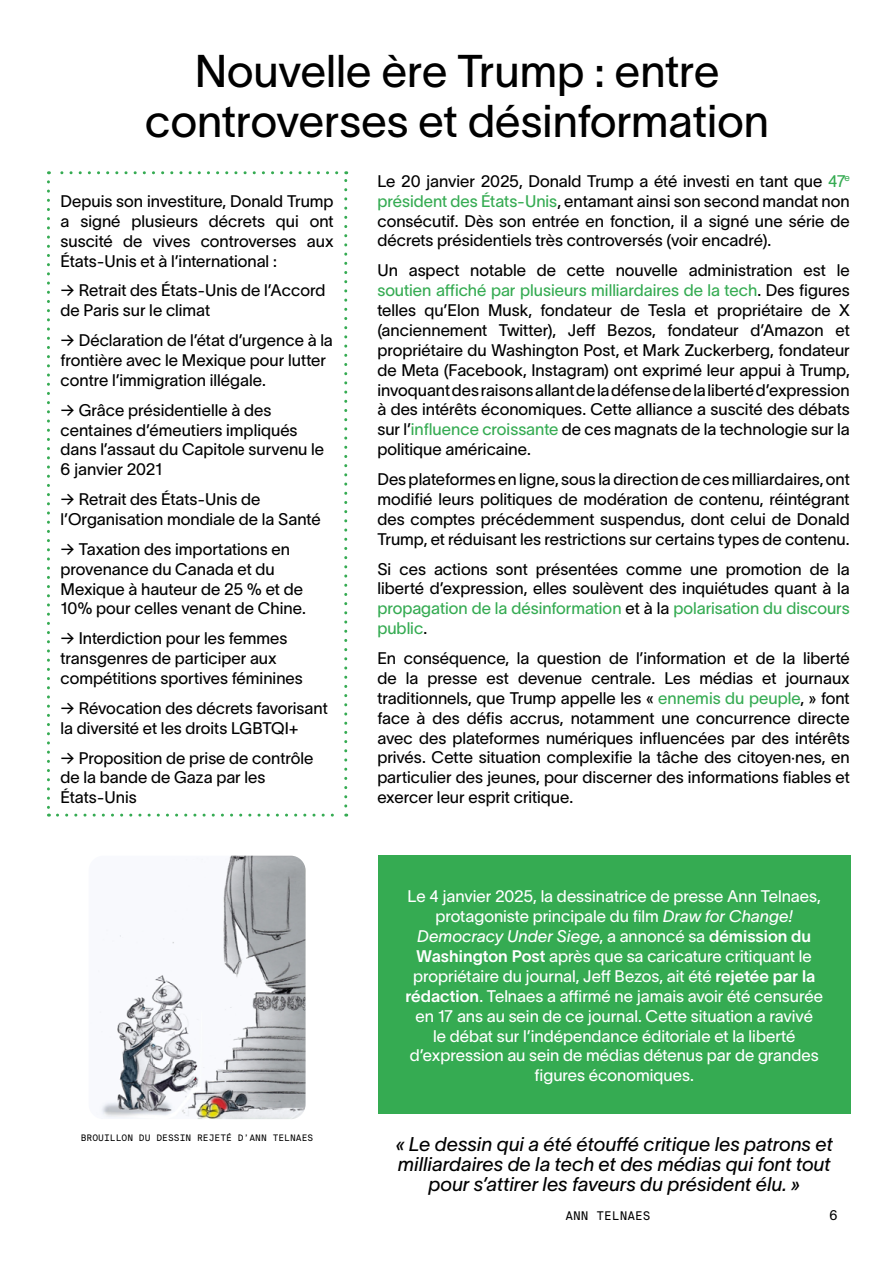
<style>
.page{position:relative;width:893px;height:1263px;background:#fff}
.page>*{position:absolute;margin:0;border:0;box-sizing:border-box;transform-origin:0 0}
.t1{font:45px/49.7px "TWK Lausanne 350";color:#000;text-align:center}
.t2{font:italic 19.5px/19.8px "TWK Lausanne 350";color:#000;text-align:center}
.t3{font:16.5px/20px "TWK Lausanne 350";color:#000}
.t4{font:16.5px/20px "TWK Lausanne 350";color:#fff;text-align:center}
.t5{font:13.5px "Suisse Intl Mono";color:#000}
.t6{font:12px "Suisse Intl Mono";color:#000}
.t7{font:9px "Suisse Intl Mono";color:#000}
.s1{color:#35ab52}
.s2{font-style:italic}
.s3{font-family:"TWK Lausanne 600"}
</style>
<div class="page">
<svg style="left:47px;top:182px;width:3px;height:635px"></svg>
<svg style="left:57px;top:814px;width:290px;height:3px"></svg>
<svg style="left:344px;top:171px;width:3px;height:635px"></svg>
<svg style="left:48px;top:171px;width:289px;height:3px"></svg>
<img style="left:100px;top:856px;width:206px;height:263px">
<div style="left:378px;top:856px;width:472px;height:258px;background:#35ab52"></div>
<h1 class="t1" style="left:145px;top:43px;width:625px">Nouvelle ère Trump : entre controverses et désinformation</h1>
<p class="t3" style="left:61px;top:190px;width:275px;text-align:justify">Depuis son investiture, Donald Trump a signé plusieurs décrets qui ont suscité de vives controverses aux États-Unis et à l’international :</p>
<p class="t3" style="left:61px;top:279px;width:266px">→ Retrait des États-Unis de l’Accord de Paris sur le climat</p>
<p class="t3" style="left:61px;top:329px;width:274px">→ Déclaration de l’état d’urgence à la frontière avec le Mexique pour lutter contre l’immigration illégale.</p>
<p class="t3" style="left:61px;top:399px;width:265px">→ Grâce présidentielle à des centaines d’émeutiers impliqués dans l’assaut du Capitole survenu le<br>6 janvier 2021</p>
<p class="t3" style="left:61px;top:488px;width:262px">→ Retrait des États-Unis de l’Organisation mondiale de la Santé</p>
<p class="t3" style="left:61px;top:538px;width:247px">→ Taxation des importations en provenance du Canada et du<br>Mexique à hauteur de 25 % et de<br>10% pour celles venant de Chine.</p>
<p class="t3" style="left:61px;top:627px;width:244px">→ Interdiction pour les femmes transgenres de participer aux compétitions sportives féminines</p>
<p class="t3" style="left:61px;top:697px;width:269px">→ Révocation des décrets favorisant la diversité et les droits LGBTQI+</p>
<p class="t3" style="left:61px;top:747px;width:254px">→ Proposition de prise de contrôle de la bande de Gaza par les<br>États-Unis</p>
<p class="t7" style="left:81px;top:1132px;width:234px">BROUILLON DU DESSIN REJETÉ D’ANN TELNAES</p>
<p class="t3" style="left:377px;top:170px;width:474px;text-align:justify">Le 20 janvier 2025, Donald Trump a été investi en tant que <span class="s1">47</span><sup>e </sup><span class="s1">président des États-Unis</span>, entamant ainsi son second mandat non consécutif. Dès son entrée en fonction, il a signé une série de décrets présidentiels très controversés (voir encadré).</p>
<p class="t3" style="left:377px;top:259px;width:474px;text-align:justify">Un aspect notable de cette nouvelle administration est le <span class="s1">soutien affiché par plusieurs milliardaires de la tech</span>. Des figures telles qu’Elon Musk, fondateur de Tesla et propriétaire de X (anciennement Twitter), Jeff Bezos, fondateur d’Amazon et propriétaire du Washington Post, et Mark Zuckerberg, fondateur de Meta (Facebook, Instagram) ont exprimé leur appui à Trump, invoquant des raisons allant de la défense de la liberté d’expression à des intérêts économiques. Cette alliance a suscité des débats sur l’<span class="s1">influence croissante</span> de ces magnats de la technologie sur la politique américaine.</p>
<p class="t3" style="left:377px;top:468px;width:474px;text-align:justify">Des plateformes en ligne, sous la direction de ces milliardaires, ont modifié leurs politiques de modération de contenu, réintégrant des comptes précédemment suspendus, dont celui de Donald Trump, et réduisant les restrictions sur certains types de contenu.</p>
<p class="t3" style="left:377px;top:557px;width:474px;text-align:justify">Si ces actions sont présentées comme une promotion de la liberté d’expression, elles soulèvent des inquiétudes quant à la <span class="s1">propagation de la désinformation</span> et à la <span class="s1">polarisation du discours public</span>.</p>
<p class="t3" style="left:377px;top:647px;width:474px;text-align:justify">En conséquence, la question de l’information et de la liberté de la presse est devenue centrale. Les médias et journaux traditionnels, que Trump appelle les « <span class="s1">ennemis du peuple</span>, » font face à des défis accrus, notamment une concurrence directe avec des plateformes numériques influencées par des intérêts privés. Cette situation complexifie la tâche des citoyen·nes, en particulier des jeunes, pour discerner des informations fiables et exercer leur esprit critique.</p>
<p class="t4" style="left:405px;top:885px;width:419px">Le 4 janvier 2025, la dessinatrice de presse Ann Telnaes, protagoniste principale du film <span class="s2">Draw for Change!<br>Democracy Under Siege</span>, a annoncé sa <span class="s3">démission du Washington Post</span> après que sa caricature critiquant le propriétaire du journal, Jeff Bezos, ait été <span class="s3">rejetée par la rédaction</span>. Telnaes a affirmé ne jamais avoir été censurée en 17 ans au sein de ce journal. Cette situation a ravivé<br>le débat sur l’indépendance éditoriale et la liberté d’expression au sein de médias détenus par de grandes figures économiques.</p>
<p class="t2" style="left:396px;top:1133px;width:439px">« Le dessin qui a été étouffé critique les patrons et milliardaires de la tech et des médias qui font tout pour s’attirer les faveurs du président élu. »</p>
<p class="t6" style="left:565px;top:1209px;width:87px">ANN TELNAES</p>
<p class="t5" style="left:829px;top:1208px;width:10px">6</p>
</div>
